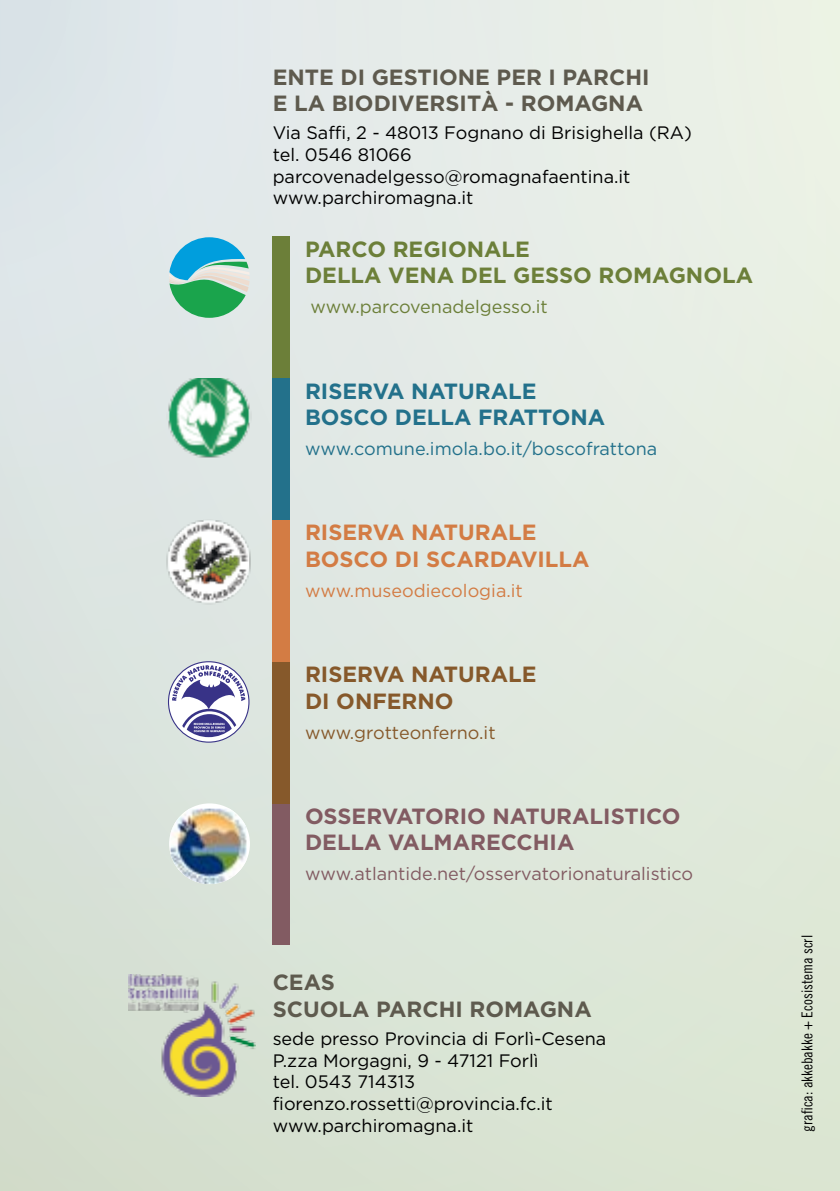
<style>
.page{position:relative;width:840px;height:1191px;background:#fff}
.page>*{position:absolute;margin:0;border:0;box-sizing:border-box;transform-origin:0 0}
.testi_normali{font:700 22px "Gotham";color:#5e5a4e}
.contenuti{font:700 22px "Gotham";color:#825b62}
.t1{font:700 22px "Gotham";color:#6c7f39}
.contenuti-2{font:700 22px "Gotham";color:#d37c44}
.contenuti-3{font:700 22px "Gotham";color:#23718b}
.contenuti-4{font:700 22px "Gotham";color:#86592b}
.testi_normali-2{font:18px "Gotham";color:#000}
.t2{font:18px "Gotham";color:#825b62}
.t3{font:18px "Gotham";color:#23718b}
.t4{font:18px "Gotham";color:#6c7f39}
.t5{font:18px "Gotham";color:#d37c44}
.t6{font:18px "Gotham";color:#86592b}
.testi_normali-3{font:15px "Trade Gothic LT Std Cn 18";color:#000}
</style>
<div class="page">
<div style="left:0;top:0;width:839px;height:1191px;background:linear-gradient(to bottom,#e8eded,#d8e2d2)"></div>
<svg style="left:169px;top:237px;width:80px;height:81px"></svg>
<img style="left:161px;top:520px;width:100px;height:88px">
<img style="left:163px;top:378px;width:95px;height:86px">
<svg style="left:168px;top:661px;width:81px;height:81px"></svg>
<div style="left:168px;top:661px;width:81px;height:81px;border:1px solid #383387;border-radius:50%"></div>
<svg style="left:172px;top:665px;width:73px;height:72px"></svg>
<div style="left:272px;top:236px;width:17px;height:142px;background:#6c7f39"></div>
<div style="left:272px;top:378px;width:17px;height:142px;background:#23718b"></div>
<div style="left:272px;top:520px;width:17px;height:141px;background:#d37c44"></div>
<div style="left:272px;top:803px;width:17px;height:142px;background:#825b62"></div>
<div style="left:169px;top:803px;width:81px;height:81px;background:#fff;border-radius:50%"></div>
<img style="left:170px;top:808px;width:76px;height:75px">
<div style="left:272px;top:661px;width:17px;height:142px;background:#86592b"></div>
<img style="left:128px;top:975px;width:127px;height:121px">
<svg style="left:835px;top:0;width:4px;height:4px"></svg>
<p class="testi_normali" style="left:272px;top:64px;width:378px">ENTE DI GESTIONE PER I PARCHI</p>
<p class="testi_normali" style="left:272px;top:90px;width:372px">E LA BIODIVERSITÀ - ROMAGNA</p>
<p class="testi_normali-2" style="left:272px;top:123px;width:420px">Via Saffi, 2 - 48013 Fognano di Brisighella (RA)</p>
<p class="testi_normali-2" style="left:272px;top:145px;width:141px">tel. 0546 81066</p>
<p class="testi_normali-2" style="left:272px;top:166px;width:359px">parcovenadelgesso@romagnafaentina.it</p>
<p class="testi_normali-2" style="left:272px;top:188px;width:202px">www.parchiromagna.it</p>
<p class="t1" style="left:305px;top:236px;width:226px">PARCO REGIONALE</p>
<p class="t1" style="left:305px;top:263px;width:449px">DELLA VENA DEL GESSO ROMAGNOLA</p>
<p class="t4" style="left:310px;top:297px;width:239px">www.parcovenadelgesso.it</p>
<p class="contenuti-3" style="left:305px;top:378px;width:233px">RISERVA NATURALE</p>
<p class="contenuti-3" style="left:305px;top:404px;width:301px">BOSCO DELLA FRATTONA</p>
<p class="t3" style="left:305px;top:439px;width:353px">www.comune.imola.bo.it/boscofrattona</p>
<p class="contenuti-2" style="left:305px;top:520px;width:233px">RISERVA NATURALE</p>
<p class="contenuti-2" style="left:305px;top:546px;width:286px">BOSCO DI SCARDAVILLA</p>
<p class="t5" style="left:305px;top:580px;width:219px">www.museodiecologia.it</p>
<p class="contenuti-4" style="left:305px;top:661px;width:233px">RISERVA NATURALE</p>
<p class="contenuti-4" style="left:305px;top:688px;width:150px">DI ONFERNO</p>
<p class="t6" style="left:305px;top:722px;width:192px">www.grotteonferno.it</p>
<p class="contenuti" style="left:305px;top:803px;width:377px">OSSERVATORIO NATURALISTICO</p>
<p class="contenuti" style="left:305px;top:830px;width:271px">DELLA VALMARECCHIA</p>
<p class="t2" style="left:305px;top:864px;width:389px">www.atlantide.net/osservatorionaturalistico</p>
<p class="testi_normali" style="left:272px;top:970px;width:64px">CEAS</p>
<p class="testi_normali" style="left:272px;top:996px;width:320px">SCUOLA PARCHI ROMAGNA</p>
<p class="testi_normali-2" style="left:272px;top:1029px;width:335px">sede presso Provincia di Forlì-Cesena</p>
<p class="testi_normali-2" style="left:272px;top:1050px;width:267px">P.zza Morgagni, 9 - 47121 Forlì</p>
<p class="testi_normali-2" style="left:272px;top:1072px;width:144px">tel. 0543 714313</p>
<p class="testi_normali-2" style="left:272px;top:1093px;width:281px">fiorenzo.rossetti@provincia.fc.it</p>
<p class="testi_normali-2" style="left:272px;top:1115px;width:202px">www.parchiromagna.it</p>
<p class="testi_normali-3" style="left:797px;top:1131px;width:198px;rotate:-90deg">grafica: akkebakke + Ecosistema scrl</p>
</div>
